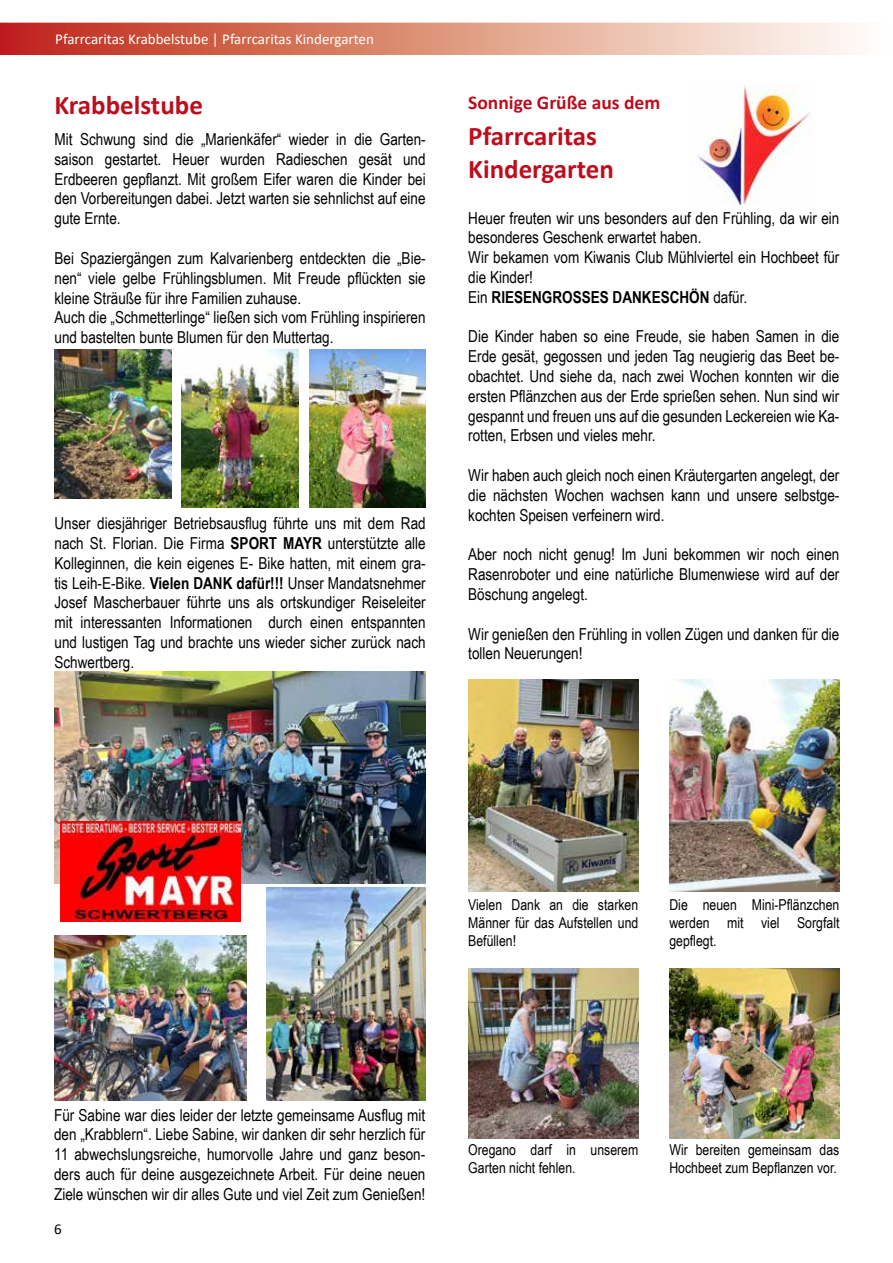
<style>
.page{position:relative;width:893px;height:1263px;background:#fff}
.page>*{position:absolute;margin:0;border:0;box-sizing:border-box;transform-origin:0 0}
.t1{font:700 27px/32.4px "Calibri";color:#be0d1d}
.t2{font:700 19.5px "Calibri";color:#be0d1d}
.t3{font:16.5px/19.8px "Arial Narrow";color:#000;text-align:justify}
.t4{font:15px/18px "Arial Narrow";color:#000;text-align:justify}
.t5{font:15px "Calibri";color:#fff}
.t6{font:15px "Calibri";color:#000}
.s1{font-weight:700}
</style>
<div class="page">
<svg style="left:0;top:23px;width:855px;height:32px;background:#dd907d"></svg>
<img style="left:54px;top:349px;width:117px;height:150px">
<img style="left:182px;top:349px;width:116px;height:158px">
<img style="left:54px;top:671px;width:372px;height:212px">
<img style="left:61px;top:821px;width:179px;height:101px">
<img style="left:267px;top:888px;width:159px;height:213px">
<img style="left:54px;top:935px;width:193px;height:166px">
<img style="left:309px;top:349px;width:117px;height:158px">
<img style="left:697px;top:85px;width:113px;height:119px">
<img style="left:468px;top:679px;width:170px;height:213px">
<img style="left:669px;top:679px;width:170px;height:213px">
<img style="left:468px;top:968px;width:170px;height:171px">
<img style="left:669px;top:968px;width:170px;height:171px">
<p class="t5" style="left:55px;top:28px;width:320px">Pfarrcaritas Krabbelstube | Pfarrcaritas Kindergarten</p>
<h1 class="t1" style="left:54px;top:89px;width:150px">Krabbelstube</h1>
<p class="t3" style="left:54px;top:129px;width:373px">Mit Schwung sind die „Marienkäfer“ wieder in die Garten&shy;saison gestartet. Heuer wurden Radieschen gesät und Erdbeeren gepflanzt. Mit großem Eifer waren die Kinder bei den Vorbereitungen dabei. Jetzt warten sie sehnlichst auf eine gute Ernte.</p>
<p class="t3" style="left:54px;top:248px;width:373px;text-align:left">Bei Spaziergängen zum Kalvarienberg entdeckten die „Bie&shy;nen“ viele gelbe Frühlingsblumen. Mit Freude pflückten sie kleine Sträuße für ihre Familien zuhause.<br>Auch die „Schmetterlinge“ ließen sich vom Frühling inspirieren und bastelten bunte Blumen für den Muttertag.</p>
<p class="t3" style="left:54px;top:513px;width:373px">Unser diesjähriger Betriebsausflug führte uns mit dem Rad nach St. Florian. Die Firma <span class="s1">SPORT MAYR</span> unterstützte alle Kolleginnen, die kein eigenes E- Bike hatten, mit einem gra&shy;tis Leih-E-Bike. <span class="s1">Vielen DANK dafür!!!</span> Unser Mandatsnehmer Josef Mascherbauer führte uns als ortskundiger Reiseleiter mit interessanten Informationen durch einen entspannten und lustigen Tag und brachte uns wieder sicher zurück nach Schwertberg.</p>
<p class="t2" style="left:468px;top:88px;width:193px">Sonnige Grüße aus dem</p>
<h1 class="t1" style="left:468px;top:120px;width:147px">Pfarrcaritas<br>Kindergarten</h1>
<p class="t3" style="left:468px;top:207px;width:373px;text-align:left">Heuer freuten wir uns besonders auf den Frühling, da wir ein besonderes Geschenk erwartet haben.<br>Wir bekamen vom Kiwanis Club Mühlviertel ein Hochbeet für die Kinder!<br>Ein <span class="s1">RIESENGROSSES DANKESCHÖN</span> dafür.</p>
<p class="t3" style="left:468px;top:326px;width:373px">Die Kinder haben so eine Freude, sie haben Samen in die Erde gesät, gegossen und jeden Tag neugierig das Beet be&shy;obachtet. Und siehe da, nach zwei Wochen konnten wir die ersten Pflänzchen aus der Erde sprießen sehen. Nun sind wir gespannt und freuen uns auf die gesunden Leckereien wie Ka&shy;rotten, Erbsen und vieles mehr.</p>
<p class="t3" style="left:468px;top:465px;width:373px">Wir haben auch gleich noch einen Kräutergarten angelegt, der die nächsten Wochen wachsen kann und unsere selbstge&shy;kochten Speisen verfeinern wird.</p>
<p class="t3" style="left:468px;top:544px;width:373px">Aber noch nicht genug! Im Juni bekommen wir noch einen Rasenroboter und eine natürliche Blumenwiese wird auf der Böschung angelegt.</p>
<p class="t3" style="left:468px;top:623px;width:373px">Wir genießen den Frühling in vollen Zügen und danken für die tollen Neuerungen!</p>
<p class="t4" style="left:468px;top:895px;width:172px">Vielen Dank an die starken Männer für das Aufstellen und Befüllen!</p>
<p class="t4" style="left:669px;top:895px;width:172px">Die neuen Mini-Pflänzchen werden mit viel Sorgfalt gepflegt.</p>
<p class="t3" style="left:54px;top:1104px;width:373px">Für Sabine war dies leider der letzte gemeinsame Ausflug mit den „Krabblern“. Liebe Sabine, wir danken dir sehr herzlich für 11 abwechslungsreiche, humorvolle Jahre und ganz beson&shy;ders auch für deine ausgezeichnete Arbeit. Für deine neuen Ziele wünschen wir dir alles Gute und viel Zeit zum Genießen!</p>
<p class="t6" style="left:54px;top:1218px;width:9px">6</p>
<p class="t4" style="left:468px;top:1140px;width:172px">Oregano darf in unserem<br>Garten nicht fehlen.</p>
<p class="t4" style="left:669px;top:1140px;width:172px">Wir bereiten gemeinsam das<br>Hochbeet zum Bepflanzen vor.</p>
</div>
